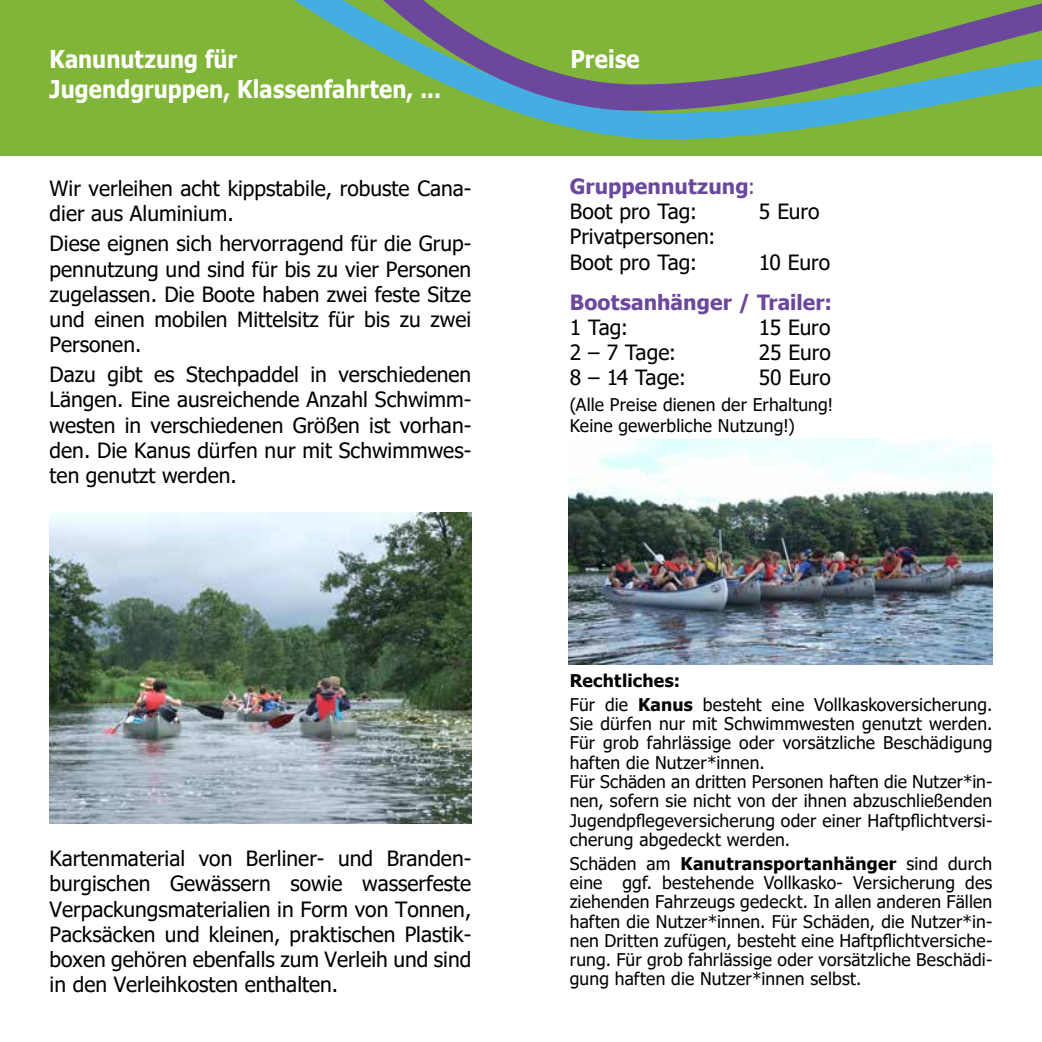
<style>
.page{position:relative;width:1042px;height:1042px;background:#fff}
.page>*{position:absolute;margin:0;border:0;box-sizing:border-box;transform-origin:0 0}
.t1{font:700 24.5px/29.4px "Tahoma";letter-spacing:.005em;color:#fff;scale:.9 1}
.t2{font:21px/25.2px "Tahoma";color:#000;text-align:justify}
.t3{font:700 21px/25.2px "Tahoma";letter-spacing:.005em;color:#6b489d}
.t4{font:17.5px/19.2px "Tahoma";letter-spacing:.01em;color:#000}
.s1{font-weight:400}
.s2{font-weight:400;color:#000}
.s3{font-weight:700}
</style>
<div class="page">
<div style="left:0;top:0;width:1042px;height:155px;background:#80b539"></div>
<svg style="left:556px;top:124px;width:279px;height:16px"></svg>
<svg style="left:294px;top:0;width:748px;height:124px"></svg>
<img style="left:49px;top:512px;width:422px;height:311px">
<img style="left:569px;top:439px;width:423px;height:225px">
<h1 class="t1" style="left:50px;top:46px;width:436px">Kanunutzung für<br>Jugendgruppen, Klassenfahrten, ...</h1>
<p class="t2" style="left:50px;top:177px;width:423px">Wir verleihen acht kippstabile, robuste Cana&shy;dier aus Aluminium.</p>
<p class="t2" style="left:50px;top:232px;width:423px">Diese eignen sich hervorragend für die Grup&shy;pennutzung und sind für bis zu vier Personen zugelassen. Die Boote haben zwei feste Sitze und einen mobilen Mittelsitz für bis zu zwei Personen.</p>
<p class="t2" style="left:50px;top:363px;width:423px">Dazu gibt es Stechpaddel in verschiedenen Längen. Eine ausreichende Anzahl Schwimm&shy;westen in verschiedenen Größen ist vorhan&shy;den. Die Kanus dürfen nur mit Schwimmwes&shy;ten genutzt werden.</p>
<p class="t2" style="left:50px;top:847px;width:423px">Kartenmaterial von Berliner- und Branden&shy;burgischen Gewässern sowie wasserfeste Verpackungsmaterialien in Form von Tonnen, Packsäcken und kleinen, praktischen Plastik&shy;boxen gehören ebenfalls zum Verleih und sind in den Verleihkosten enthalten.</p>
<h1 class="t1" style="left:570px;top:46px;width:78px">Preise</h1>
<p class="t3" style="left:570px;top:175px;width:187px">Gruppennutzung<span class="s1">:<br></span><span class="s2">Boot pro Tag:</span></p>
<p class="t2" style="left:759px;top:200px;width:62px">5 Euro</p>
<p class="t2" style="left:570px;top:225px;width:147px">Privatpersonen:<br>Boot pro Tag:</p>
<p class="t2" style="left:759px;top:250px;width:73px">10 Euro</p>
<p class="t3" style="left:570px;top:290px;width:264px">Bootsanhänger / Trailer:</p>
<p class="t2" style="left:570px;top:316px;width:60px">1 Tag:</p>
<p class="t2" style="left:759px;top:316px;width:73px">15 Euro</p>
<p class="t2" style="left:570px;top:341px;width:108px">2 – 7 Tage:</p>
<p class="t2" style="left:759px;top:341px;width:73px">25 Euro</p>
<p class="t2" style="left:570px;top:366px;width:118px">8 – 14 Tage:</p>
<p class="t2" style="left:759px;top:366px;width:73px">50 Euro</p>
<p class="t4" style="left:570px;top:395px;width:265px;line-height:21px">(Alle Preise dienen der Erhaltung!<br>Keine gewerbliche Nutzung!)</p>
<p class="t4" style="left:570px;top:669px;width:424px;line-height:24.2px"><span class="s3">Rechtliches:<br></span>Für die <span class="s3">Kanus</span> besteht eine Vollkaskoversicherung.</p>
<p class="t4" style="left:570px;top:715px;width:424px">Sie dürfen nur mit Schwimmwesten genutzt werden.<br>Für grob fahrlässige oder vorsätzliche Beschädigung haften die Nutzer*innen.<br>Für Schäden an dritten Personen haften die Nutzer*in&shy;nen, sofern sie nicht von der ihnen abzuschließenden Jugendpflegeversicherung oder einer Haftpflichtversi&shy;cherung abgedeckt werden.</p>
<p class="t4" style="left:570px;top:855px;width:424px;text-align:justify">Schäden am <span class="s3">Kanutransportanhänger</span> sind durch eine ggf. bestehende Vollkasko- Versicherung des ziehenden Fahrzeugs gedeckt. In allen anderen Fällen haften die Nutzer*innen. Für Schäden, die Nutzer*in&shy;nen Dritten zufügen, besteht eine Haftpflichtversiche&shy;rung. Für grob fahrlässige oder vorsätzliche Beschädi&shy;gung haften die Nutzer*innen selbst.</p>
</div>
